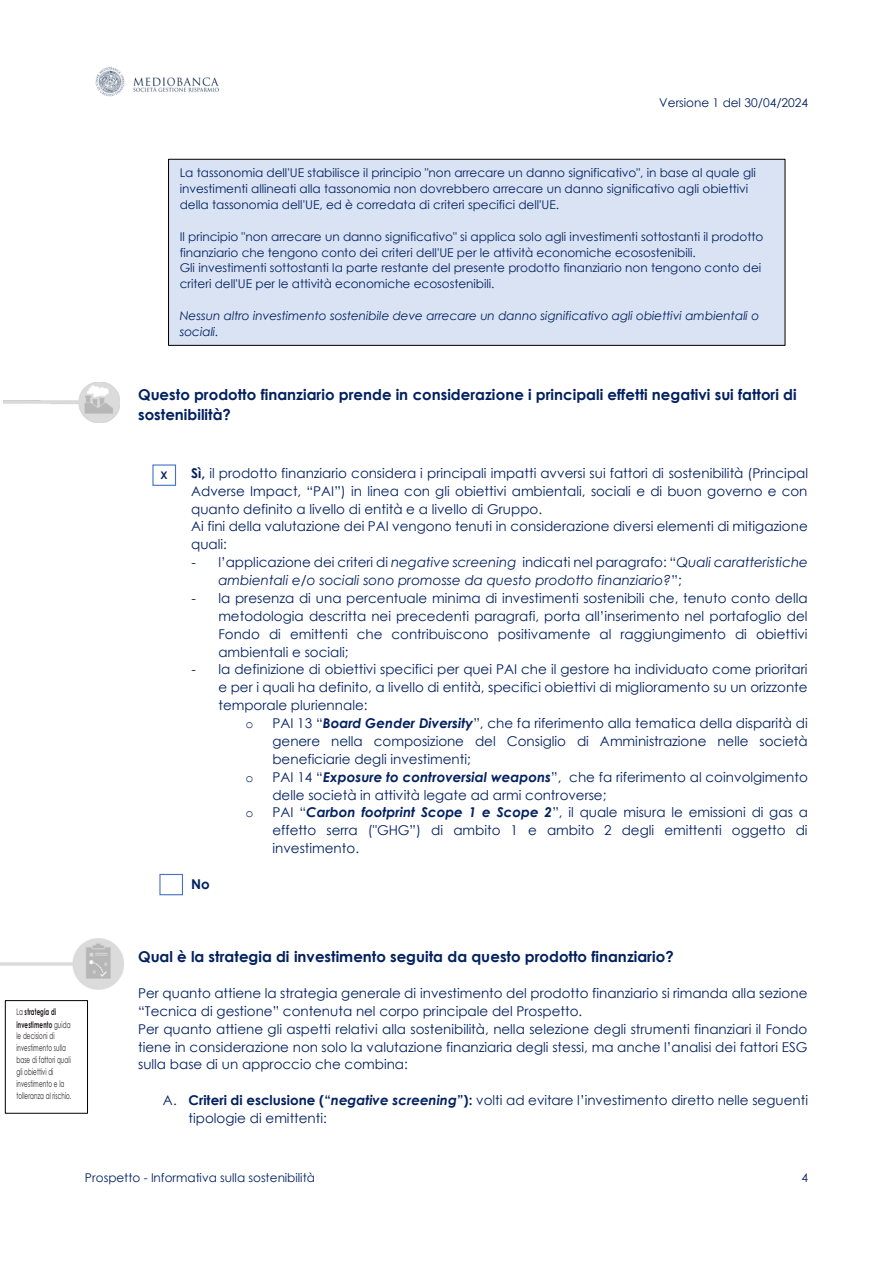
<style>
.page{position:relative;width:893px;height:1263px;background:#fff}
.page>*{position:absolute;margin:0;border:0;box-sizing:border-box;transform-origin:0 0}
.t1{font:700 15px/19.8px "Century Gothic";color:#002060}
.t2{font:13.5px/17.9px "Century Gothic";color:#002060;text-align:justify}
.t3{font:italic 13.5px/17.9px "Century Gothic";color:#002060}
.t4{font:13.5px "Courier New";color:#002060}
.t5{font:700 13.5px "Century Gothic";color:#002060}
.t6{font:12px/15.9px "Century Gothic";color:#002060}
.t7{font:italic 12px/15.9px "Century Gothic";color:#002060}
.t8{font:700 10.5px "Century Gothic";color:#002060}
.t9{font:9px/12px "Century Gothic";letter-spacing:.02em;color:#231f20;scale:.62 1}
.s1{font-weight:700}
.s2{font-style:normal}
.s3{font-weight:700;font-style:italic}
</style>
<div class="page">
<img style="left:95px;top:67px;width:125px;height:30px">
<div style="left:159px;top:874px;width:24px;height:21px;border:1px solid #4472c4"></div>
<div style="left:152px;top:464px;width:24px;height:22px;border:1px solid #4472c4"></div>
<div style="left:169px;top:159px;width:616px;height:186px;background:#dae3f3"></div>
<div style="left:168px;top:159px;width:617px;height:187px;border:1px solid #000"></div>
<img style="left:4px;top:382px;width:116px;height:41px">
<img style="left:0;top:938px;width:124px;height:52px">
<div style="left:5px;top:1000px;width:83px;height:114px;border:1px solid #000"></div>
<p class="t6" style="left:659px;top:94px;width:150px">Versione 1 del 30/04/2024</p>
<p class="t6" style="left:180px;top:164px;width:578px">La tassonomia dell'UE stabilisce il principio "non arrecare un danno significativo", in base al quale gli investimenti allineati alla tassonomia non dovrebbero arrecare un danno significativo agli obiettivi della tassonomia dell'UE, ed è corredata di criteri specifici dell'UE.</p>
<p class="t6" style="left:180px;top:228px;width:585px">Il principio "non arrecare un danno significativo" si applica solo agli investimenti sottostanti il prodotto finanziario che tengono conto dei criteri dell'UE per le attività economiche ecosostenibili.</p>
<p class="t6" style="left:180px;top:260px;width:583px">Gli investimenti sottostanti la parte restante del presente prodotto finanziario non tengono conto dei criteri dell'UE per le attività economiche ecosostenibili.</p>
<p class="t7" style="left:180px;top:307px;width:581px">Nessun altro investimento sostenibile deve arrecare un danno significativo agli obiettivi ambientali o sociali.</p>
<p class="t1" style="left:138px;top:384px;width:660px">Questo prodotto finanziario prende in considerazione i principali effetti negativi sui fattori di sostenibilità?</p>
<p class="t8" style="left:161px;top:468px;width:9px">X</p>
<p class="t2" style="left:191px;top:464px;width:618px"><span class="s1">Sì,</span> il prodotto finanziario considera i principali impatti avversi sui fattori di sostenibilità (Principal Adverse Impact, “PAI”) in linea con gli obiettivi ambientali, sociali e di buon governo e con quanto definito a livello di entità e a livello di Gruppo.</p>
<p class="t2" style="left:191px;top:517px;width:618px">Ai fini della valutazione dei PAI vengono tenuti in considerazione diversi elementi di mitigazione quali:</p>
<p class="t3" style="left:218px;top:553px;width:591px;text-indent:-27px"><span class="s2">- l’applicazione dei criteri di</span> negative screening <span class="s2">indicati nel paragrafo: “</span>Quali caratteristiche ambientali e/o sociali sono promosse da questo prodotto finanziario?<span class="s2">”;</span></p>
<p class="t2" style="left:218px;top:589px;width:591px;text-indent:-27px">- la presenza di una percentuale minima di investimenti sostenibili che, tenuto conto della metodologia descritta nei precedenti paragrafi, porta all’inserimento nel portafoglio del Fondo di emittenti che contribuiscono positivamente al raggiungimento di obiettivi ambientali e sociali;</p>
<p class="t2" style="left:218px;top:660px;width:591px;text-indent:-27px">- la definizione di obiettivi specifici per quei PAI che il gestore ha individuato come prioritari e per i quali ha definito, a livello di entità, specifici obiettivi di miglioramento su un orizzonte temporale pluriennale:</p>
<p class="t4" style="left:245px;top:717px;width:10px">o</p>
<p class="t2" style="left:272px;top:714px;width:537px">PAI 13 “<span class="s3">Board Gender Diversity</span>”, che fa riferimento alla tematica della disparità di genere nella composizione del Consiglio di Amministrazione nelle società beneficiarie degli investimenti;</p>
<p class="t4" style="left:245px;top:770px;width:10px">o</p>
<p class="t2" style="left:272px;top:767px;width:537px">PAI 14 “<span class="s3">Exposure to controversial weapons</span>”, che fa riferimento al coinvolgimento delle società in attività legate ad armi controverse;</p>
<p class="t4" style="left:245px;top:806px;width:10px">o</p>
<p class="t2" style="left:272px;top:803px;width:537px">PAI “<span class="s3">Carbon footprint Scope 1 e Scope 2</span>”, il quale misura le emissioni di gas a effetto serra ("GHG”) di ambito 1 e ambito 2 degli emittenti oggetto di investimento.</p>
<p class="t5" style="left:191px;top:875px;width:20px">No</p>
<p class="t9" style="left:17px;top:1006px;width:90px">La <span class="s1">strategia di investimento</span> guida le decisioni di investimento sulla base di fattori quali gli obiettivi di investimento e la tolleranza al rischio.</p>
<p class="t1" style="left:138px;top:946px;width:537px">Qual è la strategia di investimento seguita da questo prodotto finanziario?</p>
<p class="t2" style="left:138px;top:984px;width:671px">Per quanto attiene la strategia generale di investimento del prodotto finanziario si rimanda alla sezione “Tecnica di gestione” contenuta nel corpo principale del Prospetto.</p>
<p class="t2" style="left:138px;top:1019px;width:671px">Per quanto attiene gli aspetti relativi alla sostenibilità, nella selezione degli strumenti finanziari il Fondo tiene in considerazione non solo la valutazione finanziaria degli stessi, ma anche l’analisi dei fattori ESG sulla base di un approccio che combina:</p>
<p class="t2" style="left:188px;top:1091px;width:621px;text-indent:-26px">A. <span class="s1">Criteri di esclusione (“</span><span class="s3">negative screening</span><span class="s1">”):</span> volti ad evitare l’investimento diretto nelle seguenti tipologie di emittenti:</p>
<p class="t6" style="left:85px;top:1169px;width:232px">Prospetto - Informativa sulla sostenibilità</p>
<p class="t6" style="left:801px;top:1169px;width:8px">4</p>
</div>
